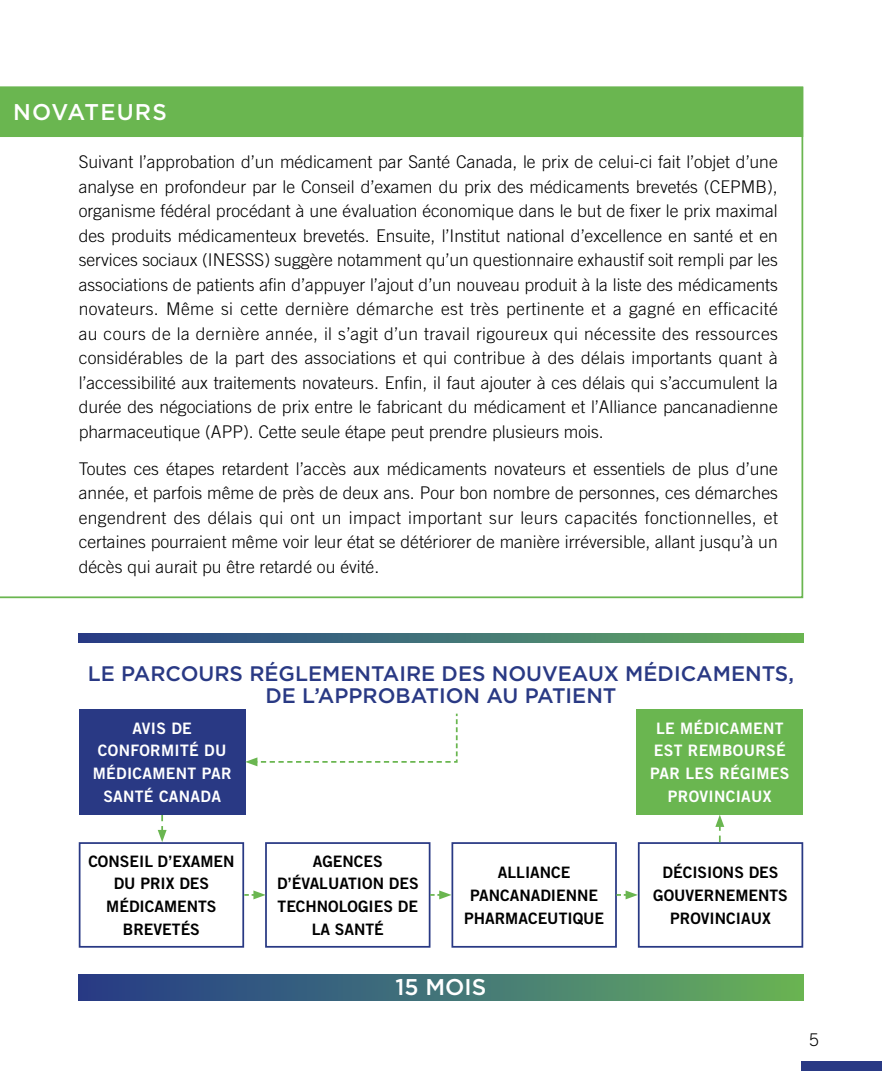
<style>
.page{position:relative;width:882px;height:1071px;background:#fff}
.page>*{position:absolute;margin:0;border:0;box-sizing:border-box;transform-origin:0 0}
.t1{font:500 22.75px "Gotham";letter-spacing:.005em;color:#fff}
.t2{font:500 21px/22.8px "Gotham";color:#293984}
.t3{font:300 17.5px/24.5px "Trade Gothic";color:#000;text-align:justify}
.t4{font:15.75px/22.8px "Trade Gothic Bold Two";color:#000;text-align:center}
.t5{font:15.75px/22.8px "Trade Gothic Bold Two";letter-spacing:.02em;color:#fff;text-align:center}
</style>
<div class="page">
<div style="left:801px;top:1061px;width:81px;height:10px;background:#293984"></div>
<svg style="left:0;top:87px;width:803px;height:511px"></svg>
<div style="left:79px;top:842px;width:165px;height:106px;border:2px solid #293984"></div>
<div style="left:452px;top:842px;width:165px;height:106px;border:2px solid #293984"></div>
<div style="left:265px;top:842px;width:165px;height:106px;border:2px solid #293984"></div>
<div style="left:638px;top:842px;width:165px;height:106px;border:2px solid #293984"></div>
<svg style="left:244px;top:890px;width:22px;height:9px"></svg>
<svg style="left:430px;top:890px;width:22px;height:9px"></svg>
<svg style="left:616px;top:890px;width:22px;height:9px"></svg>
<svg style="left:158px;top:815px;width:9px;height:27px"></svg>
<svg style="left:715px;top:815px;width:9px;height:27px"></svg>
<div style="left:79px;top:709px;width:167px;height:106px;background:#293984"></div>
<div style="left:636px;top:709px;width:167px;height:106px;background:#6ab650"></div>
<svg style="left:245px;top:713px;width:213px;height:53px"></svg>
<div style="left:79px;top:975px;width:724px;height:25px;background:linear-gradient(to right,#223a8c,#66b15c)"></div>
<svg style="left:79px;top:633px;width:724px;height:9px;background:#447574"></svg>
<h1 class="t1" style="left:13px;top:99px;width:155px">NOVATEURS</h1>
<p class="t3" style="left:79px;top:150px;width:701px">Suivant l’approbation d’un médicament par Santé Canada, le prix de celui-ci fait l’objet d’une analyse en profondeur par le Conseil d’examen du prix des médicaments brevetés (CEPMB), organisme fédéral procédant à une évaluation économique dans le but de fixer le prix maximal des produits médicamenteux brevetés. Ensuite, l’Institut national d’excellence en santé et en services sociaux (INESSS) suggère notamment qu’un questionnaire exhaustif soit rempli par les associations de patients afin d’appuyer l’ajout d’un nouveau produit à la liste des médicaments novateurs. Même si cette dernière démarche est très pertinente et a gagné en efficacité au cours de la dernière année, il s’agit d’un travail rigoureux qui nécessite des ressources considérables de la part des associations et qui contribue à des délais importants quant à l’accessibilité aux traitements novateurs. Enfin, il faut ajouter à ces délais qui s’accumulent la durée des négociations de prix entre le fabricant du médicament et l’Alliance pancanadienne pharmaceutique (APP). Cette seule étape peut prendre plusieurs mois.</p>
<p class="t3" style="left:79px;top:456px;width:701px">Toutes ces étapes retardent l’accès aux médicaments novateurs et essentiels de plus d’une année, et parfois même de près de deux ans. Pour bon nombre de personnes, ces démarches engendrent des délais qui ont un impact important sur leurs capacités fonctionnelles, et certaines pourraient même voir leur état se détériorer de manière irréversible, allant jusqu’à un décès qui aurait pu être retardé ou évité.</p>
<p class="t2" style="left:265px;top:661px;width:530px;text-indent:-178px">LE PARCOURS RÉGLEMENTAIRE DES NOUVEAUX MÉDICAMENTS,<br>DE L’APP</p>
<p class="t2" style="left:363px;top:684px;width:255px">ROBATION AU PATIENT</p>
<p class="t5" style="left:132px;top:716px;width:61px">AVIS DE</p>
<p class="t5" style="left:98px;top:739px;width:130px">CONFORMITÉ DU</p>
<p class="t5" style="left:93px;top:762px;width:140px">MÉDICAMENT PAR</p>
<p class="t5" style="left:103px;top:785px;width:11px">SAN</p>
<p class="t5" style="left:135px;top:785px;width:36px">TÉ CANADA</p>
<p class="t5" style="left:650px;top:716px;width:138px">LE MÉDICAMENT<br>EST REMBOURSÉ<br>PAR LES RÉGIMES<br>PROVINCIAUX</p>
<p class="t4" style="left:88px;top:849px;width:145px">CONSEIL D’EXAMEN<br>DU PRIX DES<br>MÉDICAMENTS<br>BREVETÉS</p>
<p class="t4" style="left:498px;top:861px;width:44px">ALLIANC</p>
<p class="t4" style="left:561px;top:861px;width:11px">E</p>
<p class="t4" style="left:313px;top:849px;width:69px">AGENCES</p>
<p class="t4" style="left:277px;top:872px;width:140px">D’ÉVALUATION DES</p>
<p class="t4" style="left:278px;top:895px;width:142px">TECHNOLOGIES DE</p>
<p class="t4" style="left:312px;top:918px;width:34px">LA SAN</p>
<p class="t4" style="left:366px;top:918px;width:20px">TÉ</p>
<p class="t4" style="left:470px;top:884px;width:11px">PANCANAD</p>
<p class="t4" style="left:464px;top:884px;width:141px;text-align:left;text-indent:87px">IENNE<br>PHARMACEUTIQUE</p>
<h1 class="t1" style="left:396px;top:974px;width:92px">15 MOIS</h1>
<p class="t4" style="left:653px;top:861px;width:134px">DÉCISIONS DES<br>GOUVERN EMENTS<br>PROVINCIAUX</p>
<p class="t3" style="left:809px;top:1027px;width:11px">5</p>
</div>
